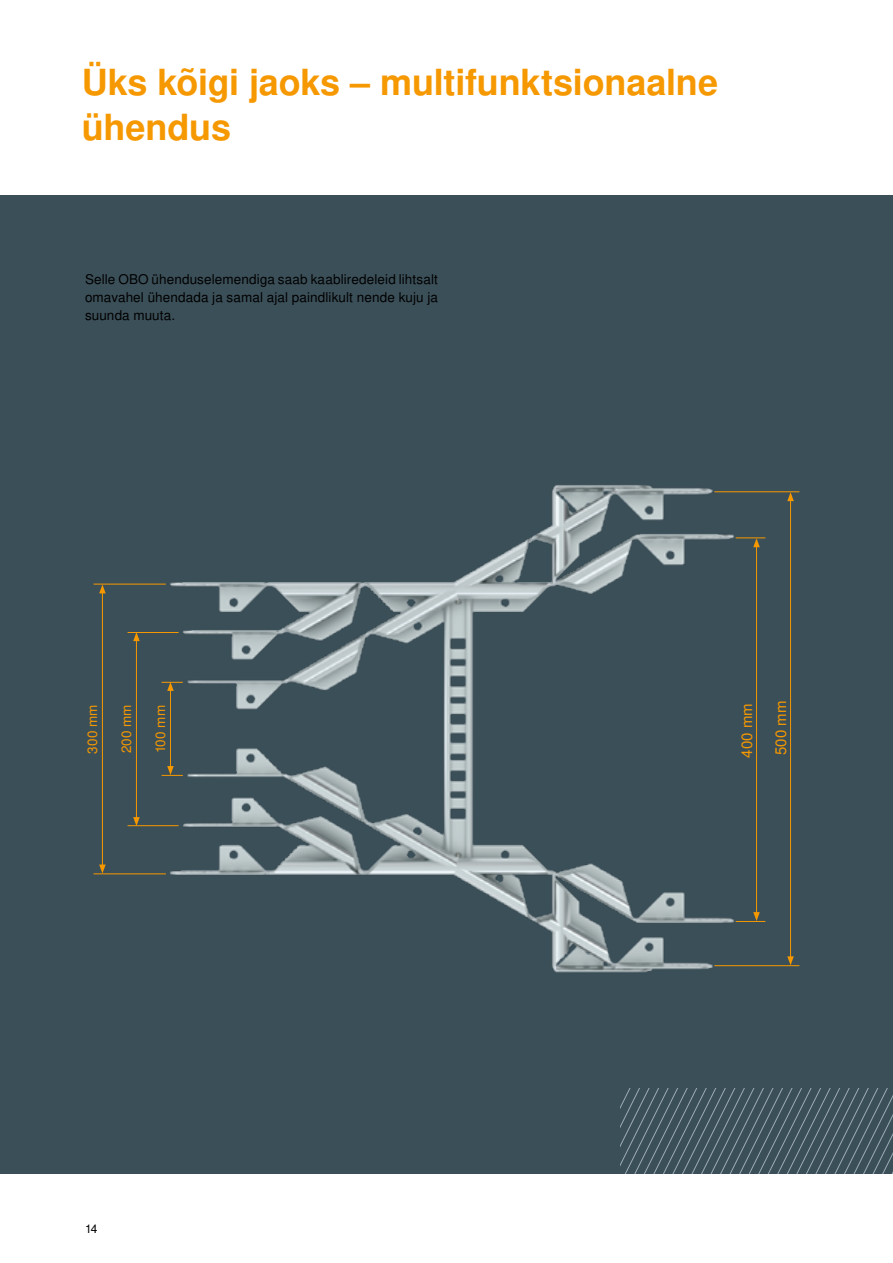
<style>
.page{position:relative;width:893px;height:1263px;background:#fff}
.page>*{position:absolute;margin:0;border:0;box-sizing:border-box;transform-origin:0 0}
.t1{font:700 36px/45px "Nimbus San L";letter-spacing:-.005em;color:#f69800}
.t2{font:15px "Nimbus San L";color:#f69800}
.t3{font:13.5px/18px "Nimbus San L";letter-spacing:.01em;color:#000;text-align:justify}
.t4{font:13.5px "Nimbus San L";letter-spacing:.005em;color:#f69800}
.t5{font:12px "Nimbus San L";color:#000}
</style>
<div class="page">
<div style="left:0;top:196px;width:893px;height:978px;background:#3b4f58"></div>
<hr style="left:892px;top:196px;width:1px;height:978px;background:#628b9c">
<img style="left:136px;top:485px;width:621px;height:488px">
<hr style="left:128px;top:825px;width:51px;height:1px;background:#f69800">
<hr style="left:128px;top:632px;width:51px;height:1px;background:#f69800">
<hr style="left:94px;top:584px;width:72px;height:1px;background:#f69800">
<hr style="left:94px;top:873px;width:72px;height:1px;background:#f69800">
<hr style="left:170px;top:688px;width:1px;height:80px;background:#f69800">
<svg style="left:162px;top:682px;width:21px;height:9px"></svg>
<svg style="left:162px;top:766px;width:21px;height:10px"></svg>
<hr style="left:136px;top:639px;width:1px;height:180px;background:#f69800">
<svg style="left:133px;top:633px;width:7px;height:8px"></svg>
<svg style="left:133px;top:817px;width:7px;height:9px"></svg>
<hr style="left:102px;top:591px;width:1px;height:276px;background:#f69800">
<svg style="left:99px;top:584px;width:7px;height:9px"></svg>
<svg style="left:99px;top:864px;width:7px;height:9px"></svg>
<hr style="left:714px;top:965px;width:85px;height:1px;background:#f69800">
<hr style="left:714px;top:491px;width:85px;height:1px;background:#f69800">
<hr style="left:790px;top:499px;width:1px;height:460px;background:#f69800">
<svg style="left:787px;top:956px;width:7px;height:9px"></svg>
<svg style="left:787px;top:492px;width:7px;height:9px"></svg>
<hr style="left:756px;top:545px;width:1px;height:369px;background:#f69800">
<svg style="left:736px;top:912px;width:29px;height:10px"></svg>
<svg style="left:736px;top:537px;width:29px;height:10px"></svg>
<svg style="left:621px;top:1089px;width:272px;height:85px"></svg>
<h1 class="t1" style="left:82px;top:61px;width:638px">Üks kõigi jaoks – multifunktsionaalne ühendus</h1>
<p class="t3" style="left:85px;top:271px;width:354px">Selle OBO ühenduselemendiga saab kaabliredeleid lihtsalt omavahel ühendada ja samal ajal paindlikult nende kuju ja suunda muuta.</p>
<p class="t4" style="left:84px;top:754px;width:51px;rotate:-90deg">300 mm</p>
<p class="t4" style="left:118px;top:753px;width:51px;rotate:-90deg">200 mm</p>
<p class="t4" style="left:152px;top:753px;width:50px;rotate:-90deg">100 mm</p>
<p class="t2" style="left:738px;top:758px;width:56px;rotate:-90deg">400 mm</p>
<p class="t2" style="left:772px;top:755px;width:56px;rotate:-90deg">500 mm</p>
<p class="t5" style="left:85px;top:1222px;width:14px">14</p>
</div>
